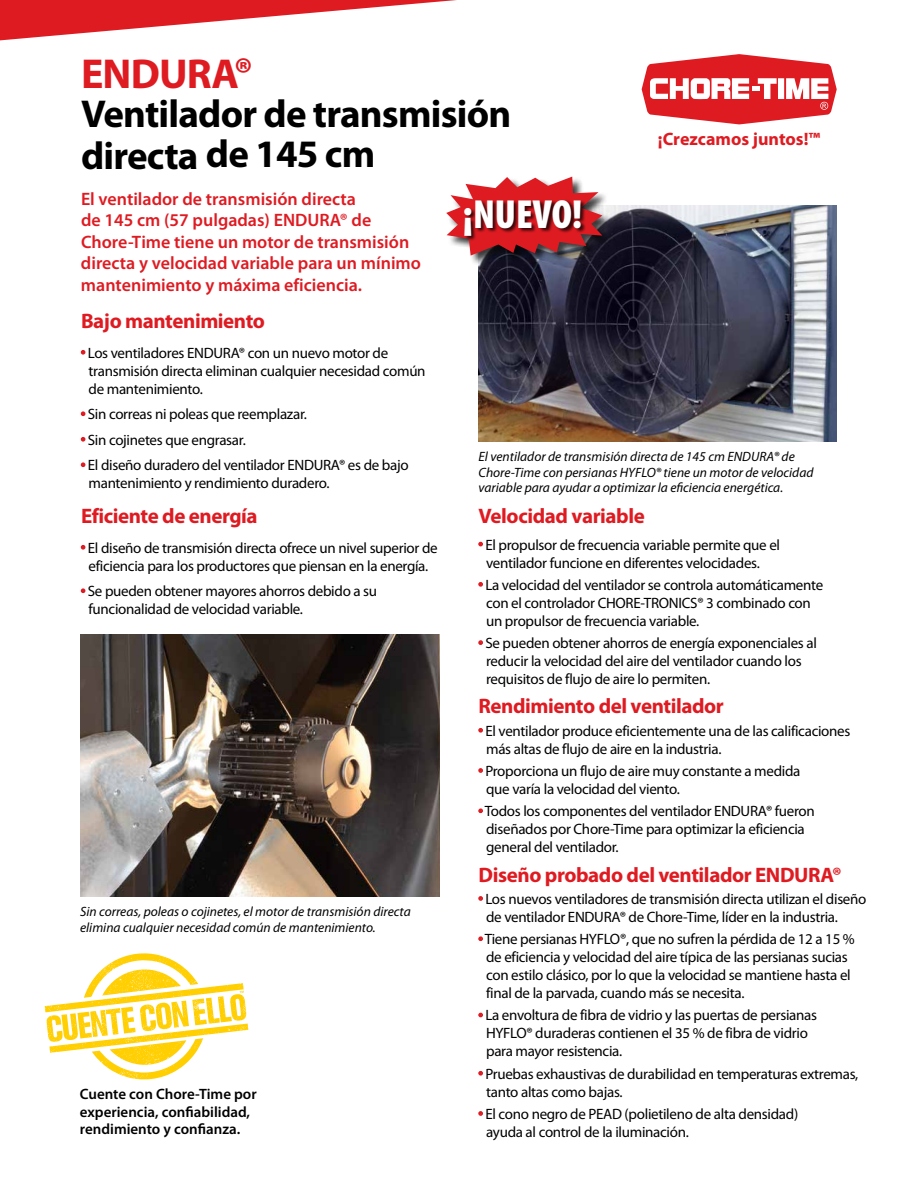
<style>
.page{position:relative;width:918px;height:1188px;background:#fff}
.page>*{position:absolute;margin:0;border:0;box-sizing:border-box;transform-origin:0 0}
.t1{font:700 42px "Myriad Pro";letter-spacing:-.02em;color:#df1b22}
.t2{font:900 condensed 40.8px "Myriad Pro";color:#fff}
.t3{font:700 39px/41.2px "Myriad Pro";letter-spacing:-.02em;color:#000}
.t4{font:700 21px "Myriad Pro";letter-spacing:-.02em;color:#df1b22}
.t5{font:600 18px/21.6px "Myriad Pro";color:#df1b22}
.t6{font:700 18px "Myriad Pro";color:#df1b22}
.t7{font:15px/18px "Myriad Pro";letter-spacing:-.02em;color:#000}
.t8{font:600 15px/17.2px "Myriad Pro";color:#000}
.t9{font:italic 13.5px/15.8px "Myriad Pro";color:#000}
.s1{color:#df1b22}
</style>
<div class="page">
<svg style="left:0;top:0;width:457px;height:40px"></svg>
<svg style="left:642px;top:54px;width:195px;height:70px"></svg>
<svg style="left:45px;top:953px;width:203px;height:126px"></svg>
<img style="left:479px;top:206px;width:358px;height:235px">
<div style="left:446px;top:177px;width:167px;height:89px;background:#000;opacity:.75"></div>
<svg style="left:446px;top:177px;width:156px;height:79px"></svg>
<div style="left:465px;top:199px;width:121px;height:42px;background:#000;opacity:.75"></div>
<img style="left:80px;top:635px;width:360px;height:261px">
<h1 class="t1" style="left:81px;top:46px;width:174px">ENDURA®</h1>
<h3 class="t3" style="left:81px;top:92px;width:432px">Ventilador de transmisión directa de 145 cm</h3>
<p class="t5" style="left:81px;top:187px;width:342px">El ventilador de transmisión directa<br>de 145 cm (57 pulgadas) ENDURA® de Chore-Time tiene un motor de transmisión directa y velocidad variable para un mínimo mantenimiento y máxima eficiencia.</p>
<h2 class="t2" style="left:463px;top:188px;width:121px">¡NUEVO!</h2>
<p class="t6" style="left:658px;top:127px;width:164px">¡Crezcamos juntos!™</p>
<h3 class="t4" style="left:81px;top:307px;width:186px">Bajo mantenimiento</h3>
<p class="t7" style="left:89px;top:343px;width:339px;text-indent:-8px"><span class="s1">•</span> Los ventiladores ENDURA® con un nuevo motor de transmisión directa eliminan cualquier necesidad común de mantenimiento.</p>
<p class="t7" style="left:81px;top:405px;width:227px"><span class="s1">•</span> Sin correas ni poleas que reemplazar.</p>
<p class="t7" style="left:81px;top:430px;width:166px"><span class="s1">•</span> Sin cojinetes que engrasar.</p>
<p class="t7" style="left:89px;top:456px;width:322px;text-indent:-8px"><span class="s1">•</span> El diseño duradero del ventilador ENDURA® es de bajo mantenimiento y rendimiento duradero.</p>
<h3 class="t4" style="left:81px;top:502px;width:178px">Eficiente de energía</h3>
<p class="t7" style="left:81px;top:538px;width:358px;text-align:center"><span class="s1">•</span> El diseño de transmisión directa ofrece un nivel superior de eficiencia para los productores que piensan en la energía.</p>
<p class="t7" style="left:89px;top:582px;width:290px;text-indent:-8px"><span class="s1">•</span> Se pueden obtener mayores ahorros debido a su funcionalidad de velocidad variable.</p>
<p class="t9" style="left:80px;top:903px;width:332px">Sin correas, poleas o cojinetes, el motor de transmisión directa elimina cualquier necesidad común de mantenimiento.</p>
<p class="t8" style="left:80px;top:1085px;width:178px">Cuente con Chore-Time por experiencia, confiabilidad, rendimiento y confianza.</p>
<p class="t9" style="left:479px;top:448px;width:336px">El ventilador de transmisión directa de 145 cm ENDURA® de<br>Chore-Time con persianas HYFLO® tiene un motor de velocidad variable para ayudar a optimizar la eficiencia energética.</p>
<h3 class="t4" style="left:479px;top:502px;width:168px">Velocidad variable</h3>
<p class="t7" style="left:486px;top:535px;width:295px;text-indent:-8px"><span class="s1">•</span> El propulsor de frecuencia variable permite que el ventilador funcione en diferentes velocidades.</p>
<p class="t7" style="left:486px;top:576px;width:339px;text-indent:-8px"><span class="s1">•</span> La velocidad del ventilador se controla automáticamente con el controlador CHORE-TRONICS® 3 combinado con un propulsor de frecuencia variable.</p>
<p class="t7" style="left:486px;top:634px;width:332px;text-indent:-8px"><span class="s1">•</span> Se pueden obtener ahorros de energía exponenciales al reducir la velocidad del aire del ventilador cuando los requisitos de flujo de aire lo permiten.</p>
<h3 class="t4" style="left:479px;top:693px;width:247px">Rendimiento del ventilador</h3>
<p class="t7" style="left:486px;top:721px;width:366px;text-indent:-8px"><span class="s1">•</span> El ventilador produce eficientemente una de las calificaciones más altas de flujo de aire en la industria.</p>
<p class="t7" style="left:486px;top:762px;width:316px;text-indent:-8px"><span class="s1">•</span> Proporciona un flujo de aire muy constante a medida que varía la velocidad del viento.</p>
<p class="t7" style="left:486px;top:802px;width:330px;text-indent:-8px"><span class="s1">•</span> Todos los componentes del ventilador ENDURA® fueron diseñados por Chore-Time para optimizar la eficiencia general del ventilador.</p>
<h3 class="t4" style="left:479px;top:861px;width:365px">Diseño probado del ventilador ENDURA®</h3>
<p class="t7" style="left:486px;top:890px;width:382px;text-indent:-8px"><span class="s1">•</span> Los nuevos ventiladores de transmisión directa utilizan el diseño de ventilador ENDURA® de Chore-Time, líder en la industria.</p>
<p class="t7" style="left:486px;top:930px;width:370px;text-indent:-8px"><span class="s1">•</span> Tiene persianas HYFLO®, que no sufren la pérdida de 12 a 15 % de eficiencia y velocidad del aire típica de las persianas sucias con estilo clásico, por lo que la velocidad se mantiene hasta el final de la parvada, cuando más se necesita.</p>
<p class="t7" style="left:486px;top:1006px;width:332px;text-indent:-8px"><span class="s1">•</span> La envoltura de fibra de vidrio y las puertas de persianas<br>HYFLO® duraderas contienen el 35 % de fibra de vidrio para mayor resistencia.</p>
<p class="t7" style="left:486px;top:1064px;width:374px;text-indent:-8px"><span class="s1">•</span> Pruebas exhaustivas de durabilidad en temperaturas extremas, tanto altas como bajas.</p>
<p class="t7" style="left:486px;top:1105px;width:314px;text-indent:-8px"><span class="s1">•</span> El cono negro de PEAD (polietileno de alta densidad) ayuda al control de la iluminación.</p>
</div>
